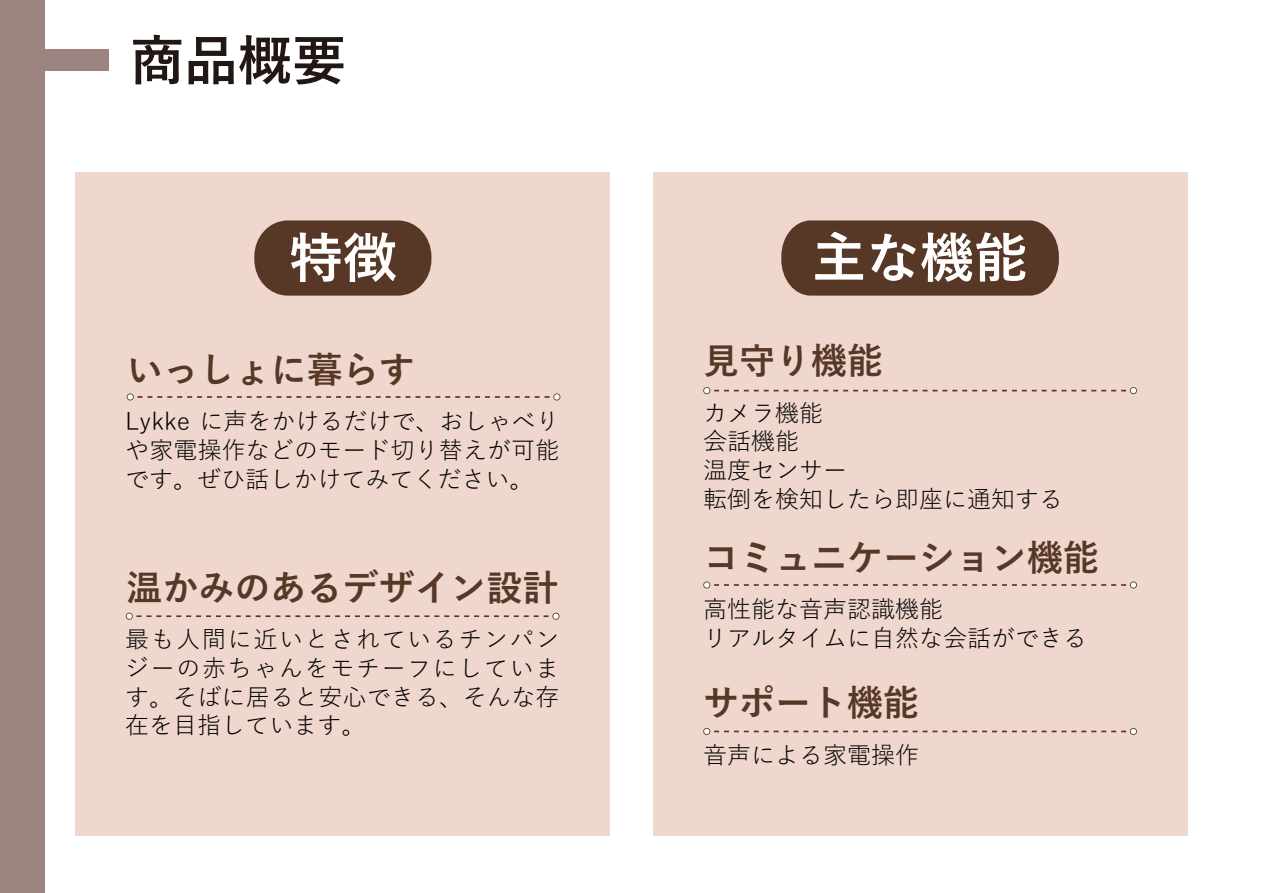
<style>
.page{position:relative;width:1263px;height:893px;background:#fff}
.page>*{position:absolute;margin:0;border:0;box-sizing:border-box;transform-origin:0 0}
.t1{font:700 54px "Yu Gothic";color:#fff}
.t2{font:700 36px "Yu Gothic";color:#573827}
.t3{font:24px/28.8px "Yu Gothic";color:#030303}
</style>
<div class="page">
<svg style="left:133px;top:35px;width:48px;height:49px"></svg>
<svg style="left:189px;top:35px;width:154px;height:50px"></svg>
<div style="left:5px;top:49px;width:104px;height:21px;background:#9c8481"></div>
<div style="left:653px;top:173px;width:534px;height:663px;background:#efd7ce"></div>
<svg style="left:781px;top:220px;width:278px;height:76px"></svg>
<svg style="left:703px;top:387px;width:434px;height:7px"></svg>
<svg style="left:703px;top:581px;width:434px;height:8px"></svg>
<svg style="left:703px;top:728px;width:434px;height:7px"></svg>
<div style="left:76px;top:173px;width:534px;height:663px;background:#efd7ce"></div>
<div style="left:254px;top:220px;width:177px;height:76px;background:#573827;border-radius:35px"></div>
<svg style="left:127px;top:393px;width:433px;height:7px"></svg>
<svg style="left:126px;top:613px;width:433px;height:7px"></svg>
<div style="left:0;top:0;width:45px;height:893px;background:#9c8481"></div>
<h1 class="t1" style="left:289px;top:227px;width:109px">特徴</h1>
<h2 class="t2" style="left:127px;top:350px;width:289px">いっしょに暮らす</h2>
<p class="t3" style="left:125px;top:404px;width:436px;text-align:justify">Lykke に声をかけるだけで、おしゃべりや家電操作などのモード切り替えが可能です。ぜひ話しかけてみてください。</p>
<h2 class="t2" style="left:127px;top:567px;width:433px">温かみのあるデザイン設計</h2>
<p class="t3" style="left:125px;top:622px;width:436px;text-align:justify">最も人間に近いとされているチンパンジーの赤ちゃんをモチーフにしています。そばに居ると安心できる、そんな存在を目指しています。</p>
<h1 class="t1" style="left:812px;top:227px;width:217px">主な機能</h1>
<h2 class="t2" style="left:703px;top:341px;width:181px">見守り機能</h2>
<p class="t3" style="left:703px;top:395px;width:361px">カメラ機能<br>会話機能<br>温度センサー<br>転倒を検知したら即座に通知する</p>
<h2 class="t2" style="left:703px;top:537px;width:397px">コミュニケーション機能</h2>
<p class="t3" style="left:703px;top:592px;width:385px">高性能な音声認識機能<br>リアルタイムに自然な会話ができる</p>
<h2 class="t2" style="left:703px;top:683px;width:217px">サポート機能</h2>
<p class="t3" style="left:703px;top:737px;width:217px">音声による家電操作</p>
</div>
